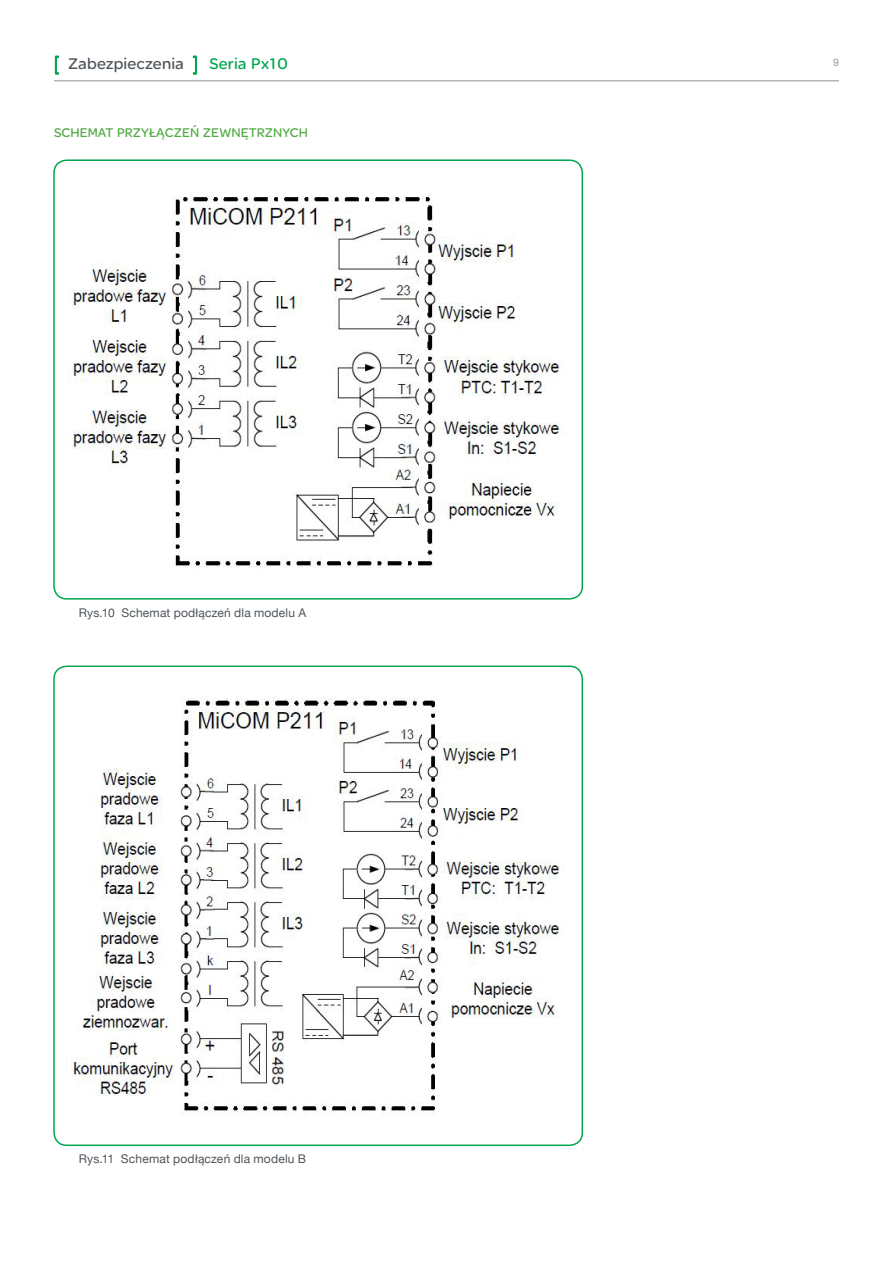
<style>
.page{position:relative;width:893px;height:1263px;background:#fff}
.page>*{position:absolute;margin:0;border:0;box-sizing:border-box;transform-origin:0 0}
.t1{font:16.5px "SE Optimist";letter-spacing:.01em;color:#4d545a}
.t2{font:16.5px "SE Optimist";letter-spacing:.005em;color:#00a54f}
.t3{font:13.5px "SE Optimist";letter-spacing:.005em;color:#54aa46}
.t4{font:12px "Helvetica Neue";letter-spacing:.015em;color:#4d545a}
.t5{font:10.5px "Helvetica Neue";color:#959ea4}
</style>
<div class="page">
<hr style="left:54px;top:80px;width:785px;height:1px;background:#959ea4">
<svg style="left:55px;top:55px;width:4px;height:20px"></svg>
<svg style="left:193px;top:56px;width:4px;height:19px"></svg>
<img style="left:68px;top:197px;width:495px;height:371px">
<div style="left:53px;top:159px;width:530px;height:441px;border:2px solid #00a54f;border-radius:13px"></div>
<img style="left:67px;top:698px;width:497px;height:417px">
<div style="left:53px;top:665px;width:530px;height:481px;border:2px solid #00a54f;border-radius:13px"></div>
<h1 class="t1" style="left:68px;top:53px;width:117px">Zabezpieczenia</h1>
<h1 class="t2" style="left:209px;top:53px;width:80px">Seria Px10</h1>
<p class="t3" style="left:54px;top:124px;width:255px">SCHEMAT PRZYŁĄCZEŃ ZEWNĘTRZNYCH</p>
<p class="t4" style="left:79px;top:606px;width:229px">Rys.10 Schemat podłączeń dla modelu A</p>
<p class="t4" style="left:79px;top:1151px;width:229px">Rys.11 Schemat podłączeń dla modelu B</p>
<p class="t5" style="left:833px;top:56px;width:7px">9</p>
</div>
